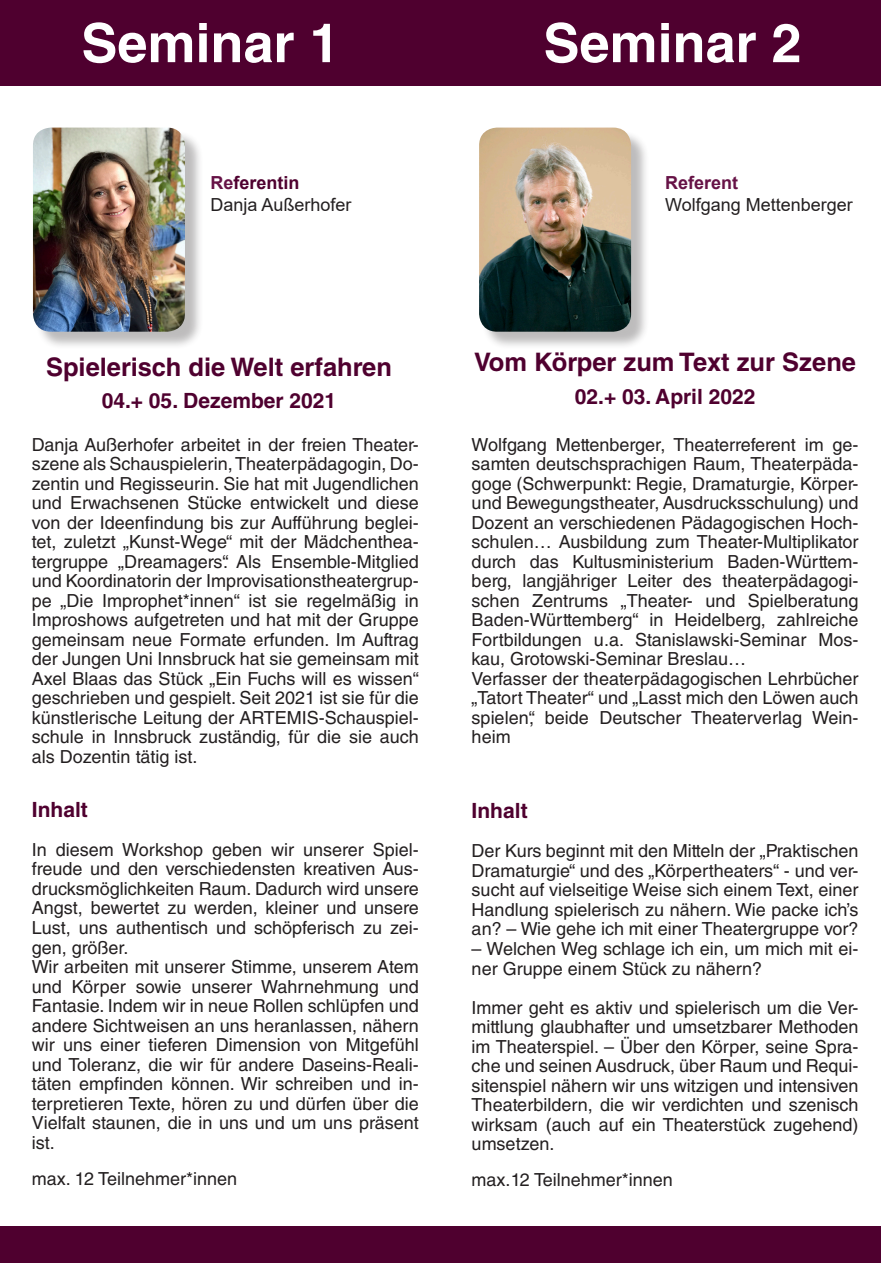
<style>
.page{position:relative;width:893px;height:1263px;background:#fff}
.page>*{position:absolute;margin:0;border:0;box-sizing:border-box;transform-origin:0 0}
.t1{font:700 54px "Helvetica LT Std";color:#fff}
.t2{font:700 25.5px "Helvetica LT Std";color:#4f002f}
.t3{font:700 21px "Helvetica LT Std";color:#4f002f}
.t4{font:18px/19.5px "Helvetica LT Std";color:#231f20;text-align:justify}
.t5{font:18px "Arial";color:#231f20}
.t6{font:700 18px "Arial";color:#4f002f}
.t7{font:700 18px "Arial";color:#661246}
.s1{color:#661246}
</style>
<div class="page">
<div style="left:0;top:1227px;width:880px;height:36px;background:#4f002f"></div>
<div style="left:0;top:0;width:880px;height:85px;background:#4f002f"></div>
<div style="left:35px;top:130px;width:169px;height:220px;background:#231f20;opacity:.3"></div>
<img style="left:33px;top:128px;width:152px;height:204px">
<div style="left:481px;top:130px;width:169px;height:220px;background:#231f20;opacity:.3"></div>
<img style="left:479px;top:128px;width:152px;height:204px">
<p class="t1" style="left:81px;top:10px;width:260px">Seminar 1</p>
<p class="t1" style="left:543px;top:10px;width:260px">Seminar 2</p>
<p class="t6" style="left:210px;top:170px;width:91px"><span class="s1">Re</span>ferentin</p>
<p class="t5" style="left:210px;top:192px;width:143px">Danja Außerhofer</p>
<p class="t7" style="left:665px;top:170px;width:75px">Referent</p>
<p class="t5" style="left:665px;top:192px;width:189px">Wolfgang Mettenberger</p>
<p class="t2" style="left:46px;top:351px;width:347px">Spielerisch die Welt erfahren</p>
<p class="t3" style="left:102px;top:388px;width:236px">04.+ 05. Dezember 2021</p>
<p class="t4" style="left:32px;top:435px;width:388px">Danja Außerhofer arbeitet in der freien Theater&shy;szene als Schauspielerin, Theaterpädagogin, Do&shy;zentin und Regisseurin. Sie hat mit Jugendlichen und Erwachsenen Stücke entwickelt und diese von der Ideenfindung bis zur Aufführung beglei&shy;tet, zuletzt „Kunst-Wege“ mit der Mädchenthea&shy;tergruppe „Dreamagers“. Als Ensemble-Mitglied und Koordinatorin der Improvisationstheatergrup&shy;pe „Die Improphet*innen“ ist sie regelmäßig in Improshows aufgetreten und hat mit der Gruppe gemeinsam neue Formate erfunden. Im Auftrag der Jungen Uni Innsbruck hat sie gemeinsam mit Axel Blaas das Stück „Ein Fuchs will es wissen“ geschrieben und gespielt. Seit 2021 ist sie für die künstlerische Leitung der ARTEMIS-Schauspiel&shy;schule in Innsbruck zuständig, für die sie auch als Dozentin tätig ist.</p>
<p class="t3" style="left:32px;top:797px;width:58px">Inhalt</p>
<p class="t4" style="left:32px;top:840px;width:388px">In diesem Workshop geben wir unserer Spiel&shy;freude und den verschiedensten kreativen Aus&shy;drucksmöglichkeiten Raum. Dadurch wird unsere Angst, bewertet zu werden, kleiner und unsere Lust, uns authentisch und schöpferisch zu zei&shy;gen, größer.</p>
<p class="t4" style="left:32px;top:957px;width:388px">Wir arbeiten mit unserer Stimme, unserem Atem und Körper sowie unserer Wahrnehmung und Fantasie. Indem wir in neue Rollen schlüpfen und andere Sichtweisen an uns heranlassen, nähern wir uns einer tieferen Dimension von Mitgefühl und Toleranz, die wir für andere Daseins-Reali&shy;täten empfinden können. Wir schreiben und in&shy;terpretieren Texte, hören zu und dürfen über die Vielfalt staunen, die in uns und um uns präsent ist.</p>
<p class="t4" style="left:32px;top:1168px;width:207px">max. 12 Teilnehmer*innen</p>
<p class="t2" style="left:474px;top:347px;width:383px">Vom Körper zum Text zur Szene</p>
<p class="t3" style="left:575px;top:383px;width:182px">02.+ 03. April 2022</p>
<p class="t4" style="left:472px;top:435px;width:388px">Wolfgang Mettenberger, Theaterreferent im ge&shy;samten deutschsprachigen Raum, Theaterpäda&shy;goge (Schwerpunkt: Regie, Dramaturgie, Körper&shy;und Bewegungstheater, Ausdrucksschulung) und Dozent an verschiedenen Pädagogischen Hoch&shy;schulen… Ausbildung zum Theater-Multiplikator durch das Kultusministerium Baden-Württem&shy;berg, langjähriger Leiter des theaterpädagogi&shy;schen Zentrums „Theater- und Spielberatung Baden-Württemberg“ in Heidelberg, zahlreiche Fortbildungen u.a. Stanislawski-Seminar Mos&shy;kau, Grotowski-Seminar Breslau…</p>
<p class="t4" style="left:472px;top:669px;width:388px">Verfasser der theaterpädagogischen Lehrbücher „Tatort Theater“ und „Lasst mich den Löwen auch spielen“, beide Deutscher Theaterverlag Wein&shy;heim</p>
<p class="t3" style="left:472px;top:798px;width:58px">Inhalt</p>
<p class="t4" style="left:472px;top:841px;width:388px">Der Kurs beginnt mit den Mitteln der „Praktischen Dramaturgie“ und des „Körpertheaters“ - und ver&shy;sucht auf vielseitige Weise sich einem Text, einer Handlung spielerisch zu nähern. Wie packe ich’s an? – Wie gehe ich mit einer Theatergruppe vor?</p>
<p class="t4" style="left:472px;top:939px;width:388px">– Welchen Weg schlage ich ein, um mich mit ei&shy;ner Gruppe einem Stück zu nähern?</p>
<p class="t4" style="left:472px;top:997px;width:388px">Immer geht es aktiv und spielerisch um die Ver&shy;mittlung glaubhafter und umsetzbarer Methoden im Theaterspiel. – Über den Körper, seine Spra&shy;che und seinen Ausdruck, über Raum und Requi&shy;sitenspiel nähern wir uns witzigen und intensiven Theaterbildern, die wir verdichten und szenisch wirksam (auch auf ein Theaterstück zugehend) umsetzen.</p>
<p class="t4" style="left:472px;top:1170px;width:203px">max.12 Teilnehmer*innen</p>
</div>
